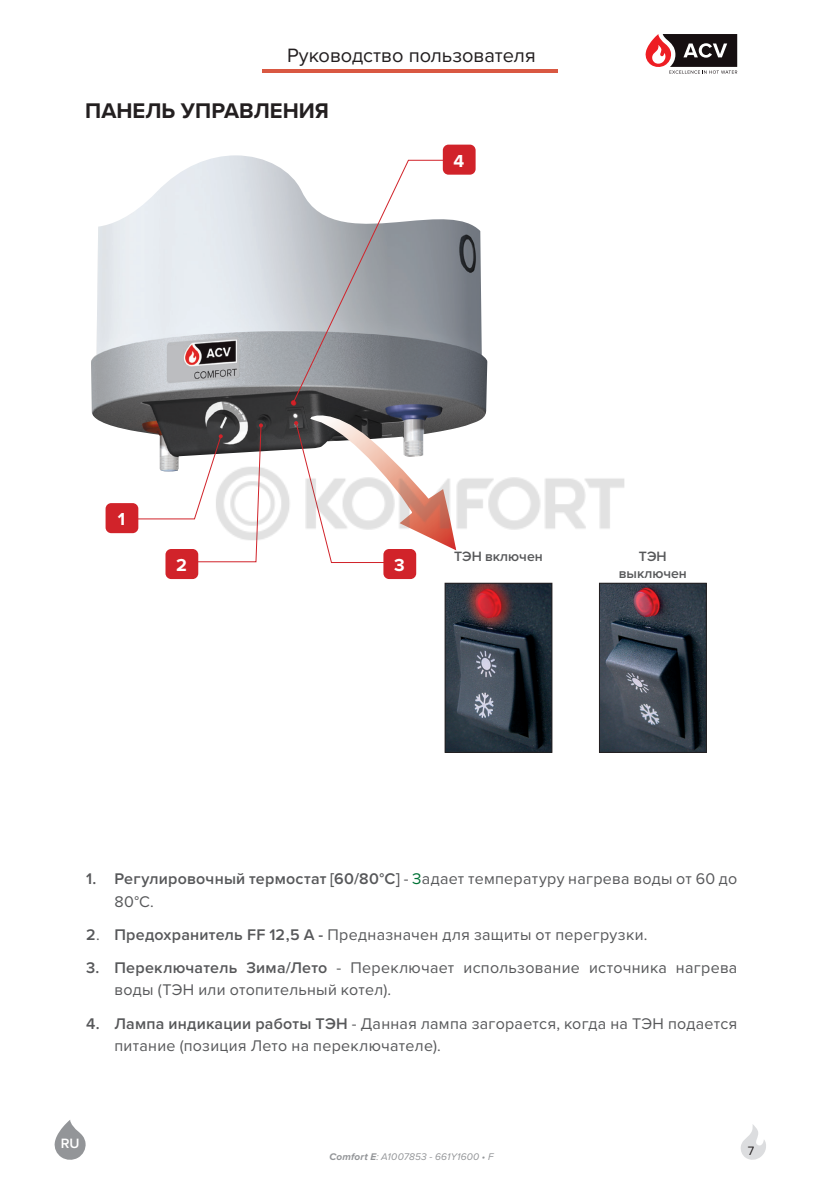
<style>
.page{position:relative;width:840px;height:1191px;background:#fff}
.page>*{position:absolute;margin:0;border:0;box-sizing:border-box;transform-origin:0 0}
.TITRE_PARA{font:700 22px "Proxima Nova";color:#231f20}
.Headline{font:20px "Proxima Nova";color:#231f20}
.t1{font:700 18px "Proxima Nova";color:#fff}
.Textes_légendes{font:16px/22px "Proxima Nova";letter-spacing:.02em;color:#57585a}
.TEXT{font:600 14px/16.8px "Proxima Nova";color:#57585a;text-align:center}
.t2{font:600 14px "Proxima Nova";color:#fff}
.t3{font:12.6px "Proxima Nova";color:#231f20}
.t4{font:italic 10px "Proxima Nova";letter-spacing:.02em;color:#939598}
.s1{font-weight:600}
.s2{color:#007236}
.s3{font-weight:700}
</style>
<div class="page">
<hr style="left:262px;top:69px;width:295px;height:4px;background:#d95842">
<svg style="left:645px;top:34px;width:91px;height:40px"></svg>
<svg style="left:740px;top:1124px;width:26px;height:36px"></svg>
<svg style="left:54px;top:1120px;width:32px;height:40px"></svg>
<img style="left:446px;top:585px;width:104px;height:166px">
<div style="left:444px;top:583px;width:108px;height:170px;border:1px solid #231f20"></div>
<img style="left:600px;top:585px;width:104px;height:166px">
<div style="left:598px;top:583px;width:108px;height:170px;border:1px solid #231f20"></div>
<img style="left:91px;top:155px;width:396px;height:297px">
<svg style="left:292px;top:159px;width:166px;height:244px"></svg>
<div style="left:105px;top:503px;width:33px;height:30px;background:#d1232a;border-radius:6px"></div>
<svg style="left:128px;top:423px;width:135px;height:140px"></svg>
<div style="left:165px;top:549px;width:33px;height:30px;background:#d1232a;border-radius:6px"></div>
<div style="left:383px;top:549px;width:33px;height:30px;background:#d1232a;border-radius:6px"></div>
<div style="left:442px;top:145px;width:33px;height:30px;background:#d1232a;border-radius:6px"></div>
<svg style="left:291px;top:400px;width:165px;height:163px"></svg>
<img style="left:210px;top:457px;width:415px;height:92px">
<p class="Headline" style="left:287px;top:41px;width:250px">Руководство пользователя</p>
<p class="TITRE_PARA" style="left:85px;top:94px;width:245px">ПАНЕЛЬ УПРАВЛЕНИЯ</p>
<p class="t1" style="left:453px;top:147px;width:12px">4</p>
<p class="t1" style="left:118px;top:506px;width:9px">1</p>
<p class="t1" style="left:176px;top:552px;width:12px">2</p>
<p class="t1" style="left:394px;top:552px;width:12px">3</p>
<p class="TEXT" style="left:454px;top:548px;width:90px">ТЭН включен</p>
<p class="TEXT" style="left:618px;top:548px;width:69px">ТЭН выключен</p>
<p class="Textes_légendes" style="left:114px;top:867px;width:624px;text-indent:-28px"><span class="s1">1. Регулировочный термостат [60/80°C]</span> - <span class="s2">З</span>адает температуру нагрева воды от 60 до<br>80°С.</p>
<p class="Textes_légendes" style="left:86px;top:922px;width:562px"><span class="s1">2</span>. <span class="s1">Предохранитель FF 12,5 A -</span> Предназначен для защиты от перегрузки.</p>
<p class="Textes_légendes" style="left:114px;top:956px;width:624px;text-indent:-28px"><span class="s1">3. Переключатель Зима/Лето</span> - Переключает использование источника нагрева воды (ТЭН или отопительный котел).</p>
<p class="Textes_légendes" style="left:114px;top:1011px;width:624px;text-indent:-28px"><span class="s1">4. Лампа индикации работы ТЭН</span> - Данная лампа загорается, когда на ТЭН подается питание (позиция Лето на переключателе).</p>
<p class="t2" style="left:61px;top:1132px;width:20px">RU</p>
<p class="t4" style="left:329px;top:1149px;width:166px"><span class="s3">Comfort E</span>: A1007853 - 661Y1600 • F</p>
<p class="t3" style="left:747px;top:1141px;width:8px">7</p>
</div>
